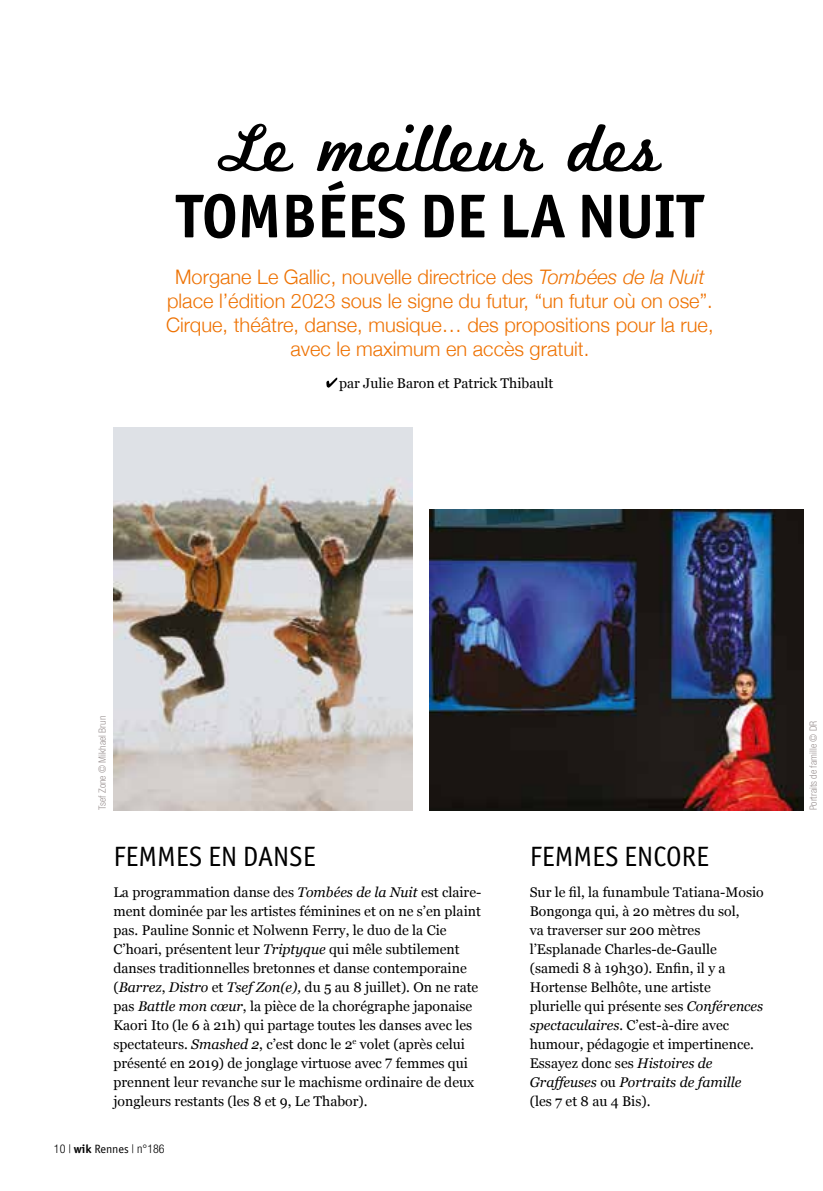
<style>
.page{position:relative;width:823px;height:1191px;background:#fff}
.page>*{position:absolute;margin:0;border:0;box-sizing:border-box;transform-origin:0 0}
.t1{font:70px "Marketing Script";color:#000}
.t2{font:700 62px "Officina Sans ITC Pro";color:#000}
.t3{font:28px "Officina Sans ITC Pro";color:#000}
.t4{font:300 20px/24px "Helvetica Neue";color:#ee7203;text-align:center}
.t5{font:14px/19px "Georgia";color:#000}
.t6{font:300 condensed 12px "Helvetica Neue";color:#000}
.t7{font:300 condensed 10px "Helvetica Neue";color:#9c9494}
.s1{font-style:italic}
.s2{font-family:"Officina Sans ITC Pro";font-weight:700;font-stretch:normal}
.s3{font-family:"Officina Sans ITC Pro";font-weight:400;font-stretch:normal}
</style>
<div class="page">
<svg style="left:326px;top:378px;width:11px;height:10px"></svg>
<img style="left:113px;top:427px;width:299px;height:383px">
<img style="left:429px;top:509px;width:373px;height:301px">
<h1 class="t1" style="left:218px;top:106px;width:443px">Le meilleur des</h1>
<h2 class="t2" style="left:177px;top:178px;width:527px">TOMBÉES DE LA NUIT</h2>
<h3 class="t4" style="left:166px;top:263px;width:548px">Morgane Le Gallic, nouvelle directrice des <span class="s1">Tombées de la Nuit </span>place l’édition 2023 sous le signe du futur, “un futur où on ose”.<br>Cirque, théâtre, danse, musique… des propositions pour la rue, avec le maximum en accès gratuit.</h3>
<p class="t5" style="left:339px;top:373px;width:216px">par Julie Baron et Patrick Thibault</p>
<p class="t7" style="left:96px;top:810px;width:96px;rotate:-90deg">Tsef Zone © Mikhael Brun</p>
<p class="t7" style="left:807px;top:810px;width:91px;rotate:-90deg">Portraits de famille © DR</p>
<h3 class="t3" style="left:113px;top:840px;width:203px">FEMMES EN DANSE</h3>
<p class="t5" style="left:113px;top:882px;width:369px">La programmation danse des <span class="s1">Tombées de la Nuit</span> est claire&shy;ment dominée par les artistes féminines et on ne s’en plaint pas. Pauline Sonnic et Nolwenn Ferry, le duo de la Cie C’hoari, présentent leur <span class="s1">Triptyque</span> qui mêle subtilement danses traditionnelles bretonnes et danse contemporaine (<span class="s1">Barrez</span>, <span class="s1">Distro</span> et <span class="s1">Tsef Zon(e),</span> du 5 au 8 juillet). On ne rate pas <span class="s1">Battle mon cœur</span>, la pièce de la chorégraphe japonaise Kaori Ito (le 6 à 21h) qui partage toutes les danses avec les spectateurs. <span class="s1">Smashed 2</span>, c’est donc le 2<sup>e</sup> volet (après celui présenté en 2019) de jonglage virtuose avec 7 femmes qui prennent leur revanche sur le machisme ordinaire de deux jongleurs restants (les 8 et 9, Le Thabor).</p>
<p class="t6" style="left:54px;top:1142px;width:112px">10 | <span class="s2">wik</span> <span class="s3">Rennes</span> | n°186</p>
<h3 class="t3" style="left:529px;top:840px;width:181px">FEMMES ENCORE</h3>
<p class="t5" style="left:529px;top:882px;width:235px">Sur le fil, la funambule Tatiana-Mosio<br>Bongonga qui, à 20 mètres du sol,<br>va traverser sur 200 mètres l’Esplanade Charles-de-Gaulle (samedi 8 à 19h30). Enfin, il y a<br>Hortense Belhôte, une artiste plurielle qui présente ses <span class="s1">Conférences spectaculaires.</span> C’est-à-dire avec humour, pédagogie et impertinence.<br>Essayez donc ses <span class="s1">Histoires de<br>Graffeuses</span> ou <span class="s1">Portraits de famille </span>(les 7 et 8 au 4 Bis).</p>
</div>
